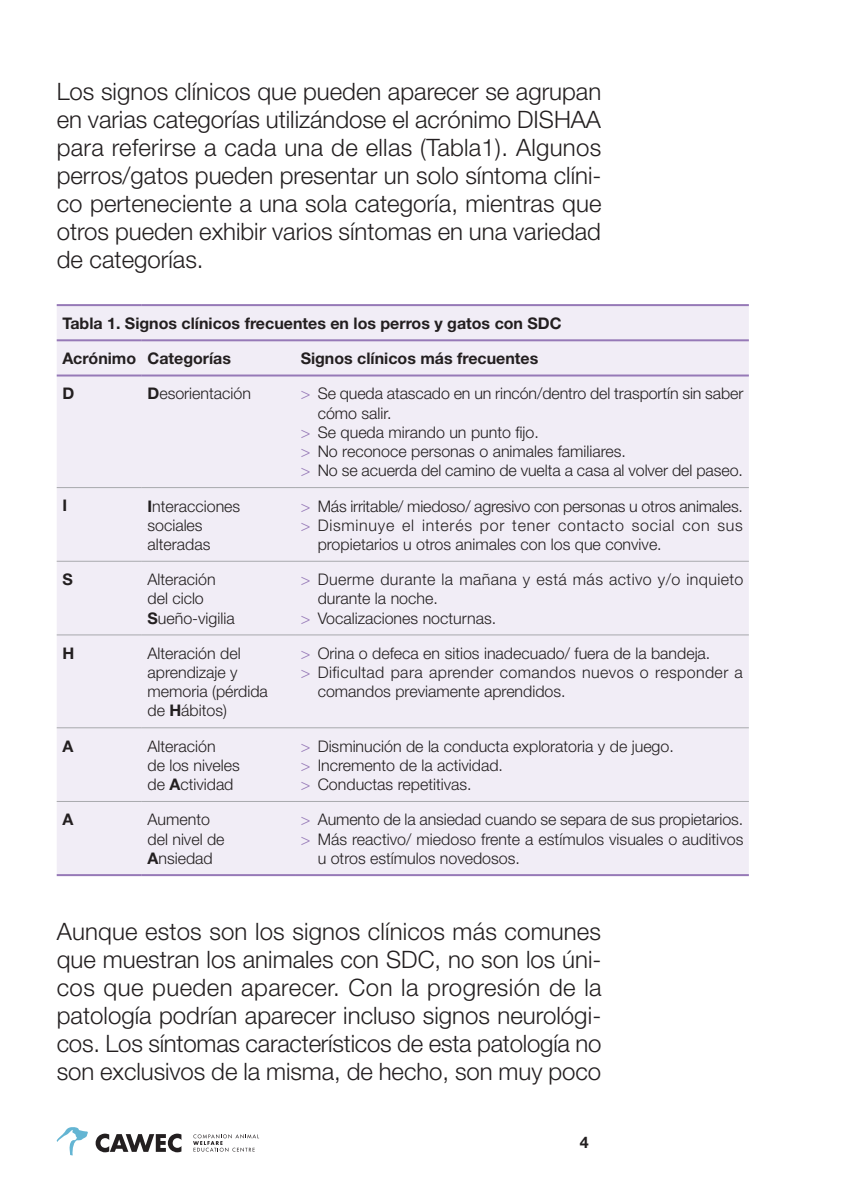
<style>
.page{position:relative;width:851px;height:1191px;background:#fff}
.page>*{position:absolute;margin:0;border:0;box-sizing:border-box;transform-origin:0 0}
.t1{font:300 24px/28px "Helvetica Neue LT";color:#231f20;text-align:justify}
.t2{font:300 16px/19.2px "Helvetica Neue LT";color:#231f20}
.t3{font:300 16px/19.2px "Helvetica Neue LT";letter-spacing:.025em;color:#231f20}
.t4{font:700 16px "Helvetica Neue LT";color:#231f20}
.t5{font:300 16px/19.2px "Helvetica Neue LT";letter-spacing:.045em;color:#231f20}
.s1{font-weight:700}
.s2{color:#9679b7}
</style>
<div class="page">
<svg style="left:57px;top:1127px;width:31px;height:28px"></svg>
<svg style="left:96px;top:1133px;width:85px;height:19px"></svg>
<svg style="left:193px;top:1134px;width:66px;height:17px"></svg>
<div style="left:57px;top:306px;width:691px;height:568px;background:#f1edf6"></div>
<hr style="left:57px;top:487px;width:85px;height:1px;background:#a8a9ad">
<hr style="left:142px;top:487px;width:153px;height:1px;background:#a8a9ad">
<hr style="left:295px;top:487px;width:453px;height:1px;background:#a8a9ad">
<hr style="left:57px;top:561px;width:85px;height:1px;background:#a8a9ad">
<hr style="left:142px;top:561px;width:153px;height:1px;background:#a8a9ad">
<hr style="left:295px;top:561px;width:453px;height:1px;background:#a8a9ad">
<hr style="left:57px;top:634px;width:85px;height:1px;background:#a8a9ad">
<hr style="left:142px;top:634px;width:153px;height:1px;background:#a8a9ad">
<hr style="left:295px;top:634px;width:453px;height:1px;background:#a8a9ad">
<hr style="left:57px;top:727px;width:85px;height:1px;background:#a8a9ad">
<hr style="left:142px;top:727px;width:153px;height:1px;background:#a8a9ad">
<hr style="left:295px;top:727px;width:453px;height:1px;background:#a8a9ad">
<hr style="left:57px;top:801px;width:85px;height:1px;background:#a8a9ad">
<hr style="left:142px;top:801px;width:153px;height:1px;background:#a8a9ad">
<hr style="left:295px;top:801px;width:453px;height:1px;background:#a8a9ad">
<hr style="left:57px;top:304px;width:85px;height:2px;background:#9679b7">
<hr style="left:142px;top:304px;width:153px;height:2px;background:#9679b7">
<hr style="left:295px;top:304px;width:453px;height:2px;background:#9679b7">
<hr style="left:57px;top:374px;width:85px;height:2px;background:#9679b7">
<hr style="left:142px;top:374px;width:153px;height:2px;background:#9679b7">
<hr style="left:295px;top:374px;width:453px;height:2px;background:#9679b7">
<hr style="left:57px;top:874px;width:85px;height:2px;background:#9679b7">
<hr style="left:142px;top:874px;width:153px;height:2px;background:#9679b7">
<hr style="left:295px;top:874px;width:453px;height:2px;background:#9679b7">
<hr style="left:57px;top:339px;width:85px;height:2px;background:#9679b7">
<hr style="left:142px;top:339px;width:153px;height:2px;background:#9679b7">
<hr style="left:295px;top:339px;width:453px;height:2px;background:#9679b7">
<p class="t1" style="left:57px;top:77px;width:546px">Los signos clínicos que pueden aparecer se agrupan en varias categorías utilizándose el acrónimo DISHAA para referirse a cada una de ellas (Tabla1). Algunos perros/gatos pueden presentar un solo síntoma clíni&shy;co perteneciente a una sola categoría, mientras que otros pueden exhibir varios síntomas en una variedad de categorías.</p>
<p class="t4" style="left:62px;top:313px;width:500px">Tabla 1. Signos clínicos frecuentes en los perros y gatos con SDC</p>
<p class="t4" style="left:62px;top:348px;width:75px">Acrónimo</p>
<p class="t4" style="left:147px;top:348px;width:85px">Categorías</p>
<p class="t4" style="left:300px;top:348px;width:239px">Signos clínicos más frecuentes</p>
<p class="t4" style="left:62px;top:384px;width:13px">D</p>
<p class="t2" style="left:147px;top:384px;width:105px"><span class="s1">D</span>esorientación</p>
<p class="t2" style="left:317px;top:384px;width:427px;text-indent:-17px"><span class="s2">&gt;</span> Se queda atascado en un rincón/dentro del trasportín sin saber cómo salir.</p>
<p class="t2" style="left:300px;top:422px;width:240px"><span class="s2">&gt;</span> Se queda mirando un punto fijo.</p>
<p class="t2" style="left:300px;top:441px;width:326px"><span class="s2">&gt;</span> No reconoce personas o animales familiares.</p>
<p class="t2" style="left:300px;top:460px;width:444px"><span class="s2">&gt;</span> No se acuerda del camino de vuelta a casa al volver del paseo.</p>
<p class="t4" style="left:62px;top:496px;width:6px">I</p>
<p class="t2" style="left:147px;top:496px;width:94px"><span class="s1">I</span>nteracciones</p>
<p class="t2" style="left:147px;top:515px;width:57px">sociales</p>
<p class="t2" style="left:147px;top:534px;width:64px">alteradas</p>
<p class="t2" style="left:300px;top:496px;width:444px"><span class="s2">&gt;</span> Más irritable/ miedoso/ agresivo con personas u otros animales.</p>
<p class="t5" style="left:317px;top:515px;width:426px;text-indent:-17px"><span class="s2">&gt;</span> Disminuye el interés por tener contacto social con sus propietarios u otros animales con los que convive.</p>
<p class="t4" style="left:62px;top:569px;width:12px">S</p>
<p class="t2" style="left:147px;top:569px;width:70px">Alteración</p>
<p class="t2" style="left:147px;top:589px;width:58px">del ciclo</p>
<p class="t2" style="left:147px;top:608px;width:89px"><span class="s1">S</span>ueño-vigilia</p>
<p class="t4" style="left:62px;top:643px;width:13px">H</p>
<p class="t2" style="left:147px;top:643px;width:95px">Alteración del aprendizaje y</p>
<p class="t2" style="left:147px;top:681px;width:122px">memoria (pérdida</p>
<p class="t2" style="left:147px;top:701px;width:81px">de <span class="s1">H</span>ábitos)</p>
<p class="t4" style="left:62px;top:736px;width:12px">A</p>
<p class="t2" style="left:147px;top:736px;width:70px">Alteración</p>
<p class="t2" style="left:147px;top:755px;width:94px">de los niveles</p>
<p class="t2" style="left:147px;top:774px;width:87px">de <span class="s1">A</span>ctividad</p>
<p class="t4" style="left:62px;top:809px;width:12px">A</p>
<p class="t2" style="left:147px;top:809px;width:64px">Aumento</p>
<p class="t2" style="left:147px;top:829px;width:79px">del nivel de</p>
<p class="t2" style="left:147px;top:848px;width:67px"><span class="s1">A</span>nsiedad</p>
<p class="t3" style="left:317px;top:569px;width:427px;text-indent:-17px"><span class="s2">&gt;</span> Duerme durante la mañana y está más activo y/o inquieto durante la noche.</p>
<p class="t2" style="left:300px;top:608px;width:197px"><span class="s2">&gt;</span> Vocalizaciones nocturnas.</p>
<p class="t2" style="left:300px;top:643px;width:411px"><span class="s2">&gt;</span> Orina o defeca en sitios inadecuado/ fuera de la bandeja.</p>
<p class="t3" style="left:317px;top:662px;width:426px;text-indent:-17px"><span class="s2">&gt;</span> Dificultad para aprender comandos nuevos o responder a comandos previamente aprendidos.</p>
<p class="t2" style="left:300px;top:736px;width:374px"><span class="s2">&gt;</span> Disminución de la conducta exploratoria y de juego.</p>
<p class="t2" style="left:300px;top:755px;width:204px"><span class="s2">&gt;</span> Incremento de la actividad.</p>
<p class="t2" style="left:300px;top:774px;width:172px"><span class="s2">&gt;</span> Conductas repetitivas.</p>
<p class="t2" style="left:300px;top:809px;width:444px"><span class="s2">&gt;</span> Aumento de la ansiedad cuando se separa de sus propietarios.</p>
<p class="t2" style="left:317px;top:829px;width:427px;text-indent:-17px"><span class="s2">&gt;</span> Más reactivo/ miedoso frente a estímulos visuales o auditivos u otros estímulos novedosos.</p>
<p class="t1" style="left:57px;top:917px;width:546px">Aunque estos son los signos clínicos más comunes que muestran los animales con SDC, no son los úni&shy;cos que pueden aparecer. Con la progresión de la patología podrían aparecer incluso signos neurológi&shy;cos. Los síntomas característicos de esta patología no son exclusivos de la misma, de hecho, son muy poco</p>
<p class="t4" style="left:579px;top:1132px;width:10px">4</p>
</div>
